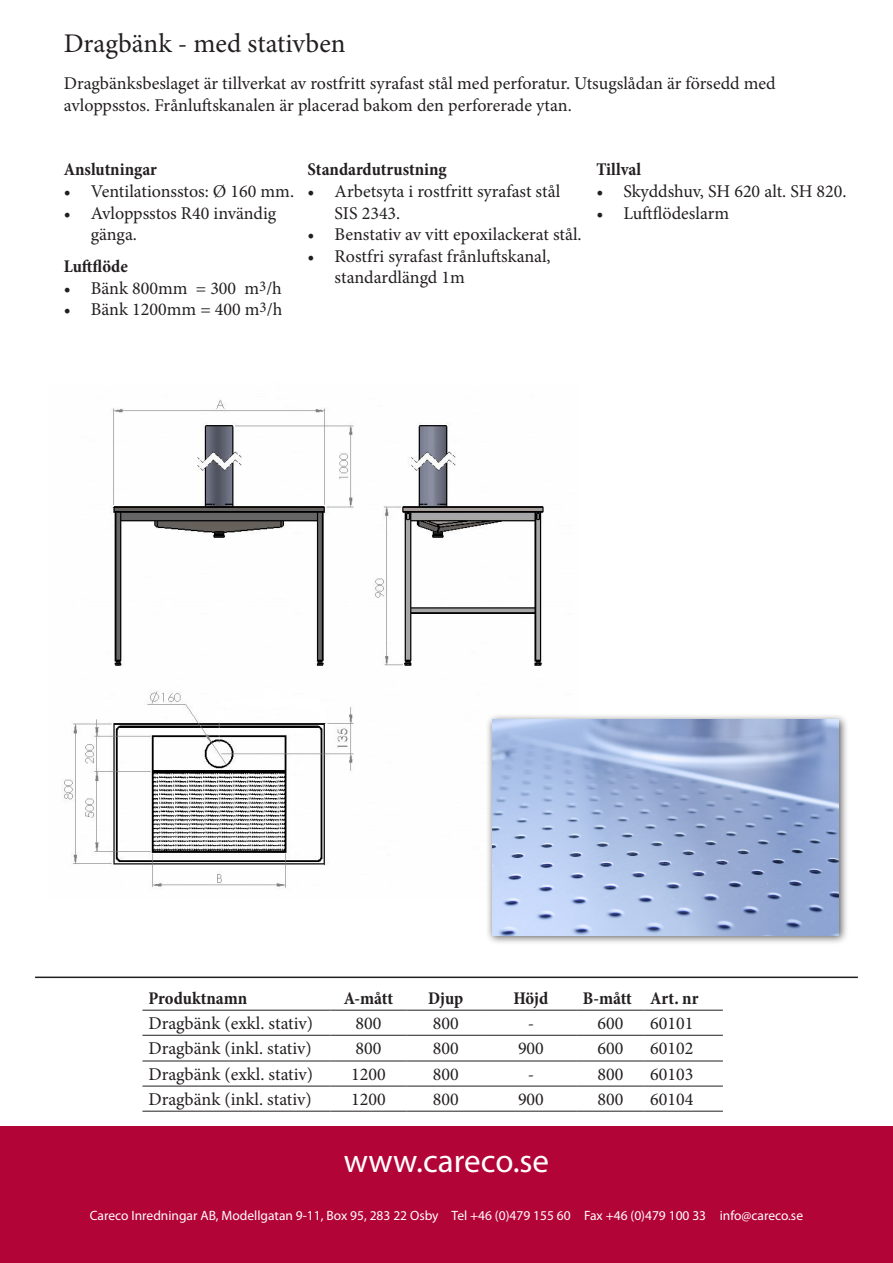
<style>
.page{position:relative;width:893px;height:1263px;background:#fff}
.page>*{position:absolute;margin:0;border:0;box-sizing:border-box;transform-origin:0 0}
.t1{font:33px "Myriad Pro";color:#fff}
.t2{font:27px "Minion Pro";color:#231f20}
.t3{font:18px/21.6px "Minion Pro";color:#231f20}
.t4{font:700 condensed 18px "Minion Pro";letter-spacing:-.005em;color:#231f20}
.t5{font:13.5px "Myriad Pro";color:#fff}
</style>
<div class="page">
<img style="left:64px;top:398px;width:480px;height:490px">
<div style="left:0;top:1127px;width:893px;height:136px;background:#b30437"></div>
<hr style="left:35px;top:976px;width:823px;height:2px;background:#231f20">
<hr style="left:142px;top:1010px;width:189px;height:1px;background:#231f20">
<hr style="left:331px;top:1010px;width:75px;height:1px;background:#231f20">
<hr style="left:406px;top:1010px;width:79px;height:1px;background:#231f20">
<hr style="left:485px;top:1010px;width:92px;height:1px;background:#231f20">
<hr style="left:577px;top:1010px;width:67px;height:1px;background:#231f20">
<hr style="left:644px;top:1010px;width:79px;height:1px;background:#231f20">
<hr style="left:142px;top:1035px;width:189px;height:1px;background:#231f20">
<hr style="left:331px;top:1035px;width:75px;height:1px;background:#231f20">
<hr style="left:406px;top:1035px;width:79px;height:1px;background:#231f20">
<hr style="left:485px;top:1035px;width:92px;height:1px;background:#231f20">
<hr style="left:577px;top:1035px;width:67px;height:1px;background:#231f20">
<hr style="left:644px;top:1035px;width:79px;height:1px;background:#231f20">
<hr style="left:142px;top:1061px;width:189px;height:1px;background:#231f20">
<hr style="left:331px;top:1061px;width:75px;height:1px;background:#231f20">
<hr style="left:406px;top:1061px;width:79px;height:1px;background:#231f20">
<hr style="left:485px;top:1061px;width:92px;height:1px;background:#231f20">
<hr style="left:577px;top:1061px;width:67px;height:1px;background:#231f20">
<hr style="left:644px;top:1061px;width:79px;height:1px;background:#231f20">
<hr style="left:142px;top:1086px;width:189px;height:1px;background:#231f20">
<hr style="left:331px;top:1086px;width:75px;height:1px;background:#231f20">
<hr style="left:406px;top:1086px;width:79px;height:1px;background:#231f20">
<hr style="left:485px;top:1086px;width:92px;height:1px;background:#231f20">
<hr style="left:577px;top:1086px;width:67px;height:1px;background:#231f20">
<hr style="left:644px;top:1086px;width:79px;height:1px;background:#231f20">
<hr style="left:142px;top:1111px;width:189px;height:1px;background:#231f20">
<hr style="left:331px;top:1111px;width:75px;height:1px;background:#231f20">
<hr style="left:406px;top:1111px;width:79px;height:1px;background:#231f20">
<hr style="left:485px;top:1111px;width:92px;height:1px;background:#231f20">
<hr style="left:577px;top:1111px;width:67px;height:1px;background:#231f20">
<hr style="left:644px;top:1111px;width:79px;height:1px;background:#231f20">
<div style="left:486px;top:713px;width:362px;height:232px;background:#231f20;opacity:.75"></div>
<img style="left:492px;top:720px;width:347px;height:215px">
<p class="t2" style="left:64px;top:26px;width:283px">Dragbänk - med stativben</p>
<p class="t3" style="left:64px;top:73px;width:713px">Dragbänksbeslaget är tillverkat av rostfritt syrafast stål med perforatur. Utsugslådan är försedd med avloppsstos. Frånluftskanalen är placerad bakom den perforerade ytan.</p>
<p class="t4" style="left:64px;top:157px;width:95px">Anslutningar</p>
<p class="t3" style="left:64px;top:180px;width:232px">• Ventilationsstos: Ø 160 mm.</p>
<p class="t3" style="left:91px;top:202px;width:187px;text-indent:-27px">• Avloppsstos R40 invändig gänga.</p>
<p class="t4" style="left:64px;top:254px;width:66px">Luftflöde</p>
<p class="t3" style="left:64px;top:277px;width:220px">• Bänk 800mm = 300 m<sup>3</sup>/h</p>
<p class="t3" style="left:64px;top:299px;width:220px">• Bänk 1200mm = 400 m<sup>3</sup>/h</p>
<p class="t4" style="left:308px;top:157px;width:141px">Standardutrustning</p>
<p class="t3" style="left:335px;top:180px;width:227px;text-indent:-27px">• Arbetsyta i rostfritt syrafast stål<br>SIS 2343.</p>
<p class="t3" style="left:308px;top:224px;width:275px">• Benstativ av vitt epoxilackerat stål.</p>
<p class="t3" style="left:335px;top:245px;width:218px;text-indent:-27px">• Rostfri syrafast frånluftskanal, standardlängd 1m</p>
<p class="t4" style="left:596px;top:157px;width:46px">Tillval</p>
<p class="t3" style="left:596px;top:180px;width:252px">• Skyddshuv, SH 620 alt. SH 820.</p>
<p class="t3" style="left:596px;top:202px;width:134px">• Luftflödeslarm</p>
<p class="t4" style="left:148px;top:986px;width:100px">Produktnamn</p>
<p class="t4" style="left:344px;top:986px;width:51px">A-mått</p>
<p class="t4" style="left:428px;top:986px;width:37px">Djup</p>
<p class="t4" style="left:513px;top:986px;width:36px">Höjd</p>
<p class="t4" style="left:583px;top:986px;width:51px">B-mått</p>
<p class="t4" style="left:650px;top:986px;width:50px">Art. nr</p>
<p class="t3" style="left:148px;top:1013px;width:166px">Dragbänk (exkl. stativ)</p>
<p class="t3" style="left:356px;top:1013px;width:27px">800</p>
<p class="t3" style="left:433px;top:1013px;width:27px">800</p>
<p class="t3" style="left:528px;top:1013px;width:8px">-</p>
<p class="t3" style="left:598px;top:1013px;width:27px">600</p>
<p class="t3" style="left:650px;top:1013px;width:45px">60101</p>
<p class="t3" style="left:148px;top:1038px;width:165px">Dragbänk (inkl. stativ)</p>
<p class="t3" style="left:356px;top:1038px;width:27px">800</p>
<p class="t3" style="left:433px;top:1038px;width:27px">800</p>
<p class="t3" style="left:518px;top:1038px;width:27px">900</p>
<p class="t3" style="left:598px;top:1038px;width:27px">600</p>
<p class="t3" style="left:650px;top:1038px;width:45px">60102</p>
<p class="t3" style="left:148px;top:1063px;width:166px">Dragbänk (exkl. stativ)</p>
<p class="t3" style="left:351px;top:1063px;width:36px">1200</p>
<p class="t3" style="left:433px;top:1063px;width:27px">800</p>
<p class="t3" style="left:528px;top:1063px;width:8px">-</p>
<p class="t3" style="left:598px;top:1063px;width:27px">800</p>
<p class="t3" style="left:650px;top:1063px;width:45px">60103</p>
<p class="t3" style="left:148px;top:1089px;width:165px">Dragbänk (inkl. stativ)</p>
<p class="t3" style="left:351px;top:1089px;width:36px">1200</p>
<p class="t3" style="left:433px;top:1089px;width:27px">800</p>
<p class="t3" style="left:518px;top:1089px;width:27px">900</p>
<p class="t3" style="left:598px;top:1089px;width:27px">800</p>
<p class="t3" style="left:650px;top:1089px;width:45px">60104</p>
<p class="t1" style="left:344px;top:1141px;width:207px">www.careco.se</p>
<p class="t5" style="left:90px;top:1207px;width:715px">Careco Inredningar AB, Modellgatan 9-11, Box 95, 283 22 Osby Tel +46 (0)479 155 60 Fax +46 (0)479 100 33 info@careco.se</p>
</div>
